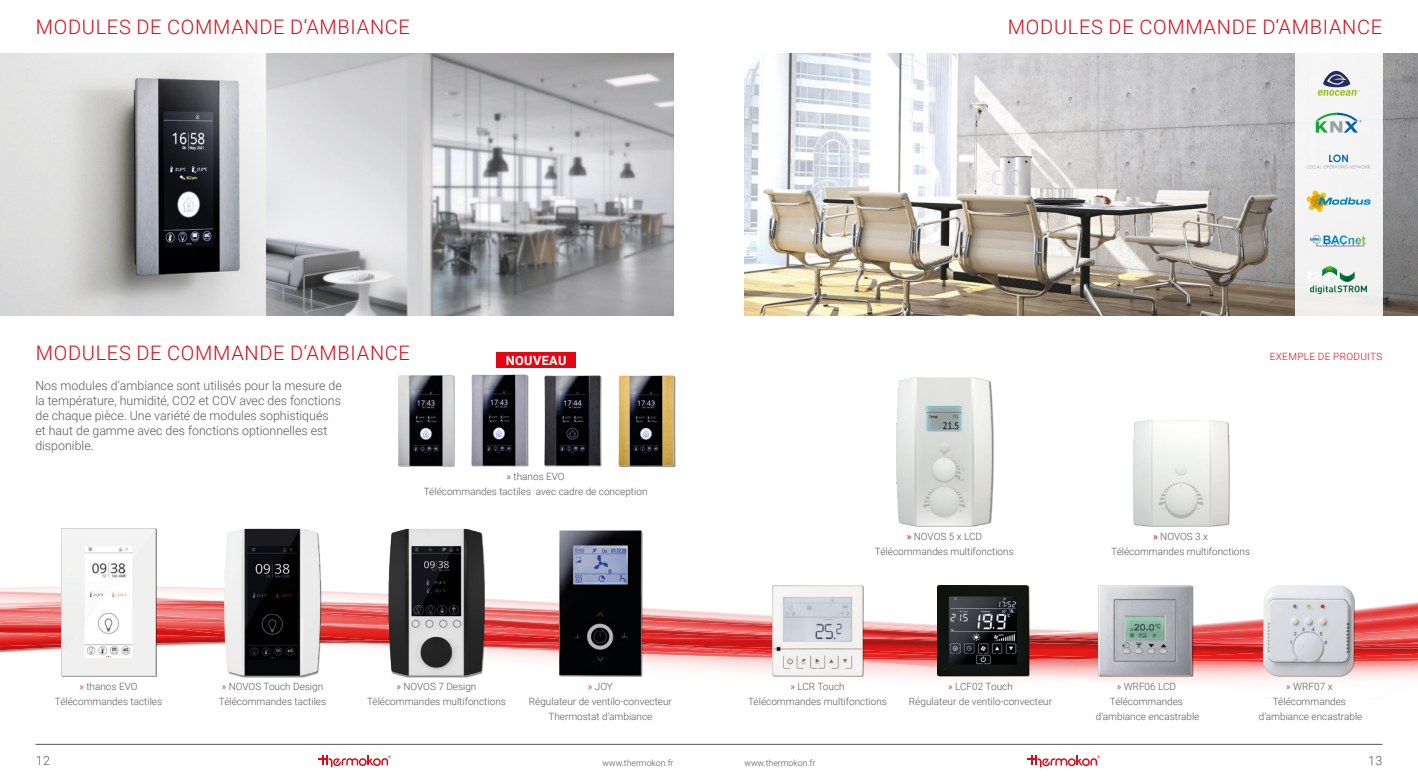
<style>
.page{position:relative;width:1418px;height:780px;background:#fff}
.page>*{position:absolute;margin:0;border:0;box-sizing:border-box;transform-origin:0 0}
.t1{font:300 20px "Roboto";letter-spacing:.035em;color:#e30614}
.t2{font:700 12.62px "Roboto";letter-spacing:.03em;color:#fff}
.t3{font:300 12.5px/15px "Roboto";color:#575757}
.t4{font:300 10px/15px "Roboto";color:#575757;text-align:center}
.t5{font:300 10px "Roboto";letter-spacing:.035em;color:#e30614}
.t6{font:300 8.75px "Roboto";color:#575757}
.s1{color:#e30614}
.s2{font-weight:400;color:#e30614}
</style>
<div class="page">
<hr style="left:35px;top:744px;width:1347px;height:1px;background:#575757">
<svg style="left:1027px;top:755px;width:72px;height:12px"></svg>
<svg style="left:318px;top:755px;width:73px;height:12px"></svg>
<img style="left:0;top:53px;width:673px;height:262px">
<img style="left:744px;top:53px;width:673px;height:262px">
<img style="left:0;top:586px;width:1030px;height:15px">
<svg style="left:241px;top:601px;width:1176px;height:77px"></svg>
<img style="left:306px;top:615px;width:1111px;height:63px">
<img style="left:0;top:591px;width:221px;height:9px">
<img style="left:0;top:600px;width:7px;height:3px">
<img style="left:1354px;top:629px;width:63px;height:8px">
<img style="left:7px;top:600px;width:214px;height:3px">
<img style="left:321px;top:600px;width:614px;height:6px">
<img style="left:157px;top:602px;width:64px;height:1px">
<svg style="left:221px;top:600px;width:4px;height:3px"></svg>
<img style="left:485px;top:603px;width:287px;height:3px">
<img style="left:551px;top:606px;width:386px;height:3px">
<img style="left:485px;top:605px;width:66px;height:4px">
<img style="left:157px;top:603px;width:232px;height:4px">
<img style="left:476px;top:658px;width:328px;height:20px">
<img style="left:485px;top:657px;width:186px;height:1px">
<img style="left:1354px;top:637px;width:63px;height:6px">
<img style="left:841px;top:660px;width:576px;height:23px">
<img style="left:864px;top:659px;width:73px;height:1px">
<img style="left:1193px;top:659px;width:224px;height:3px">
<img style="left:1354px;top:643px;width:18px;height:2px">
<svg style="left:1395px;top:642px;width:22px;height:1px"></svg>
<img style="left:1029px;top:659px;width:43px;height:1px">
<img style="left:1072px;top:659px;width:164px;height:1px">
<img style="left:671px;top:657px;width:427px;height:2px">
<img style="left:1372px;top:643px;width:45px;height:3px">
<img style="left:1354px;top:645px;width:18px;height:1px">
<img style="left:1354px;top:646px;width:63px;height:2px">
<img style="left:1193px;top:648px;width:224px;height:11px">
<img style="left:0;top:607px;width:534px;height:2px">
<img style="left:0;top:609px;width:1263px;height:48px">
<div style="left:225px;top:528px;width:96px;height:149px;background:#181816;opacity:.5"></div>
<img style="left:225px;top:528px;width:95px;height:147px">
<div style="left:389px;top:528px;width:96px;height:149px;background:#181816;opacity:.5"></div>
<img style="left:389px;top:528px;width:95px;height:147px">
<div style="left:560px;top:531px;width:83px;height:146px;background:#181816;opacity:.5"></div>
<img style="left:559px;top:531px;width:82px;height:144px">
<div style="left:1294px;top:52px;width:88px;height:264px;background:#f4f4f4"></div>
<svg style="left:1306px;top:190px;width:64px;height:22px"></svg>
<svg style="left:1306px;top:154px;width:64px;height:14px"></svg>
<svg style="left:1315px;top:113px;width:46px;height:20px"></svg>
<svg style="left:1310px;top:235px;width:55px;height:11px"></svg>
<img style="left:1310px;top:266px;width:56px;height:28px">
<svg style="left:1317px;top:71px;width:42px;height:25px"></svg>
<div style="left:897px;top:378px;width:96px;height:148px;background:#181816;opacity:.5"></div>
<img style="left:896px;top:378px;width:95px;height:147px">
<div style="left:1133px;top:421px;width:96px;height:106px;background:#181816;opacity:.5"></div>
<img style="left:1133px;top:420px;width:95px;height:105px">
<div style="left:1264px;top:585px;width:90px;height:92px;background:#181816;opacity:.5"></div>
<img style="left:1263px;top:585px;width:90px;height:90px">
<div style="left:772px;top:586px;width:92px;height:91px;background:#181816;opacity:.5"></div>
<img style="left:772px;top:585px;width:90px;height:90px">
<div style="left:1099px;top:586px;width:94px;height:91px;background:#181816;opacity:.5"></div>
<img style="left:1098px;top:585px;width:93px;height:90px">
<div style="left:938px;top:586px;width:91px;height:91px;background:#111209"></div>
<img style="left:937px;top:585px;width:91px;height:90px">
<img style="left:61px;top:528px;width:95px;height:147px">
<div style="left:545px;top:376px;width:56px;height:91px;background:#181816;opacity:.5"></div>
<img style="left:544px;top:375px;width:56px;height:90px">
<div style="left:618px;top:375px;width:57px;height:92px;background:#181816;opacity:.5"></div>
<img style="left:618px;top:375px;width:56px;height:90px">
<div style="left:471px;top:375px;width:57px;height:92px;background:#181816;opacity:.5"></div>
<img style="left:471px;top:375px;width:56px;height:90px">
<div style="left:399px;top:376px;width:56px;height:91px;background:#181816;opacity:.5"></div>
<img style="left:398px;top:375px;width:55px;height:90px">
<div style="left:496px;top:352px;width:79px;height:16px;background:#e30614"></div>
<p class="t1" style="left:36px;top:13px;width:376px">MODULES DE COMMANDE D‘AMBIANCE</p>
<p class="t1" style="left:1008px;top:13px;width:376px">MODULES DE COMMANDE D‘AMBIANCE</p>
<p class="t1" style="left:36px;top:339px;width:376px">MODULES DE COMMANDE D‘AMBIANCE</p>
<p class="t2" style="left:505px;top:351px;width:62px">NOUVEAU</p>
<p class="t3" style="left:35px;top:378px;width:308px">Nos modules d‘ambiance sont utilisés pour la mesure de la température, humidité, CO2 et COV avec des fonctions de chaque pièce. Une variété de modules sophistiqués et haut de gamme avec des fonctions optionnelles est disponible.</p>
<p class="t4" style="left:506px;top:469px;width:60px"><span class="s1">»</span> thanos EVO</p>
<p class="t4" style="left:424px;top:484px;width:225px">Télécommandes tactiles avec cadre de conception</p>
<p class="t4" style="left:79px;top:679px;width:60px"><span class="s1">»</span> thanos EVO</p>
<p class="t4" style="left:55px;top:694px;width:109px">Télécommandes tactiles</p>
<p class="t4" style="left:219px;top:679px;width:109px;text-align:left"><span class="s1">»</span> NOVOS Touch Design<br>Télécommandes tactiles</p>
<p class="t4" style="left:367px;top:679px;width:140px"><span class="s1">»</span> NOVOS 7 Design<br>Télécommandes multifonctions</p>
<p class="t4" style="left:588px;top:679px;width:27px"><span class="s1">»</span> JOY</p>
<p class="t4" style="left:529px;top:694px;width:145px">Régulateur de ventilo-convecteur<br>Thermostat d‘ambiance</p>
<p class="t5" style="left:1269px;top:349px;width:114px">EXEMPLE DE PRODUITS</p>
<p class="t4" style="left:906px;top:529px;width:77px"><span class="s2">»</span> NOVOS 5 x LCD</p>
<p class="t4" style="left:875px;top:544px;width:140px">Télécommandes multifonctions</p>
<p class="t4" style="left:1153px;top:529px;width:56px"><span class="s2">»</span> NOVOS 3 x</p>
<p class="t4" style="left:1111px;top:544px;width:140px">Télécommandes multifonctions</p>
<p class="t4" style="left:790px;top:679px;width:56px"><span class="s1">»</span> LCR Touch</p>
<p class="t4" style="left:748px;top:694px;width:140px">Télécommandes multifonctions</p>
<p class="t4" style="left:948px;top:679px;width:66px"><span class="s1">»</span> LCF02 Touch</p>
<p class="t4" style="left:909px;top:694px;width:145px">Régulateur de ventilo-convecteur</p>
<p class="t4" style="left:1116px;top:679px;width:61px"><span class="s1">»</span> WRF06 LCD</p>
<p class="t4" style="left:1109px;top:694px;width:75px">Télécommandes</p>
<p class="t4" style="left:1095px;top:709px;width:105px">d’ambiance encastrable</p>
<p class="t4" style="left:1285px;top:679px;width:48px"><span class="s1">»</span> WRF07 x</p>
<p class="t4" style="left:1272px;top:694px;width:75px">Télécommandes</p>
<p class="t4" style="left:1258px;top:709px;width:105px">d’ambiance encastrable</p>
<p class="t3" style="left:36px;top:753px;width:16px">12</p>
<p class="t6" style="left:602px;top:756px;width:72px">www.thermokon.fr</p>
<p class="t6" style="left:744px;top:756px;width:72px">www.thermokon.fr</p>
<p class="t3" style="left:1367px;top:753px;width:16px">13</p>
</div>
